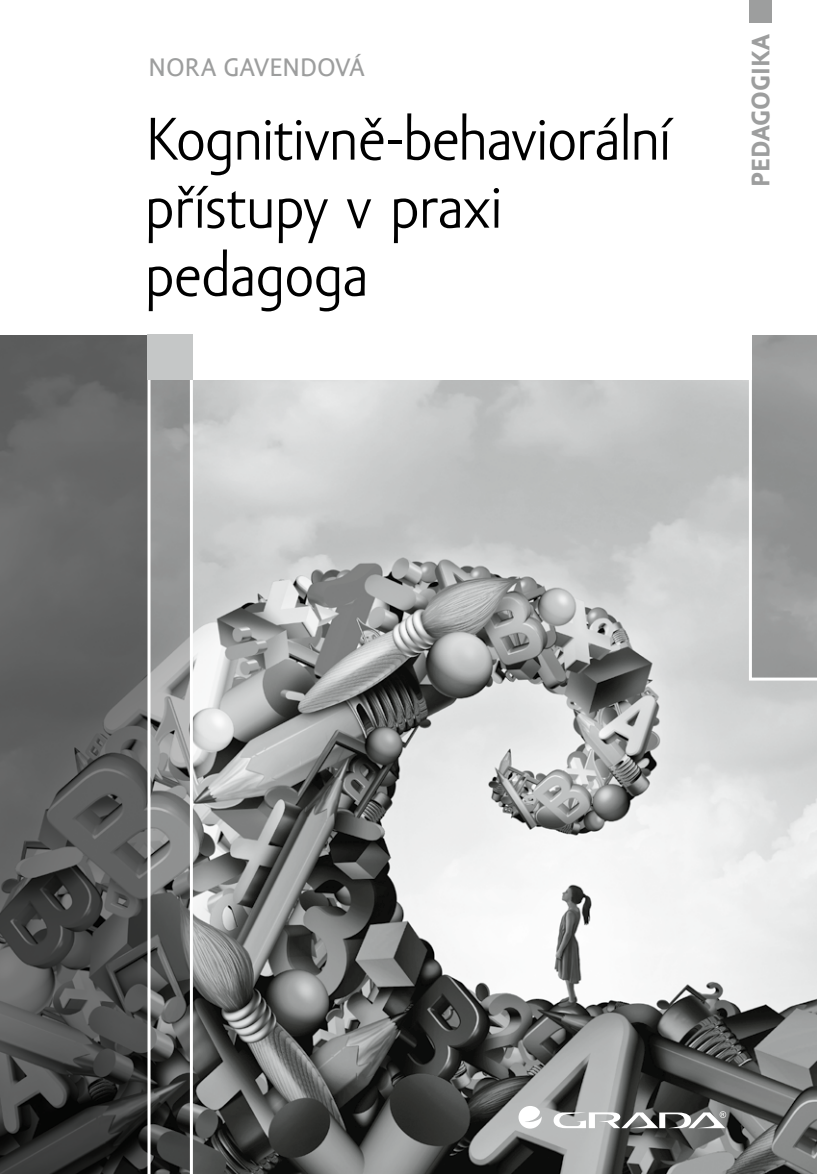
<style>
.page{position:relative;width:817px;height:1174px;background:#fff}
.page>*{position:absolute;margin:0;border:0;box-sizing:border-box;transform-origin:0 0}
.t1{font:62px/68px "Amor Sans Pro";letter-spacing:-.01em;color:#000}
.t2{font:26px "Amor Sans Text Pro";color:#9d9e9e}
.t3{font:700 26px "Amor Sans Text Pro";color:#9d9e9e}
</style>
<div class="page">
<img style="left:193px;top:380px;width:623px;height:794px">
<svg style="left:748px;top:335px;width:68px;height:345px;background:#9b9d9d"></svg>
<svg style="left:0;top:335px;width:147px;height:839px;background:#555656"></svg>
<div style="left:748px;top:0;width:23px;height:23px;background:#9d9e9e"></div>
<div style="left:193px;top:317px;width:558px;height:63px;background:#fff"></div>
<svg style="left:147px;top:380px;width:46px;height:794px;background:#8b8c8b"></svg>
<svg style="left:518px;top:1106px;width:23px;height:22px"></svg>
<svg style="left:553px;top:1111px;width:173px;height:17px"></svg>
<div style="left:147px;top:334px;width:46px;height:46px;background:#c5c7c7"></div>
<p class="t2" style="left:149px;top:53px;width:217px">NORA GAVENDOVÁ</p>
<p class="t1" style="left:145px;top:107px;width:528px">Kognitivně‑behaviorální přístupy v praxi pedagoga</p>
<p class="t3" style="left:747px;top:187px;width:155px;rotate:-90deg">PEDAGOGIKA</p>
</div>
